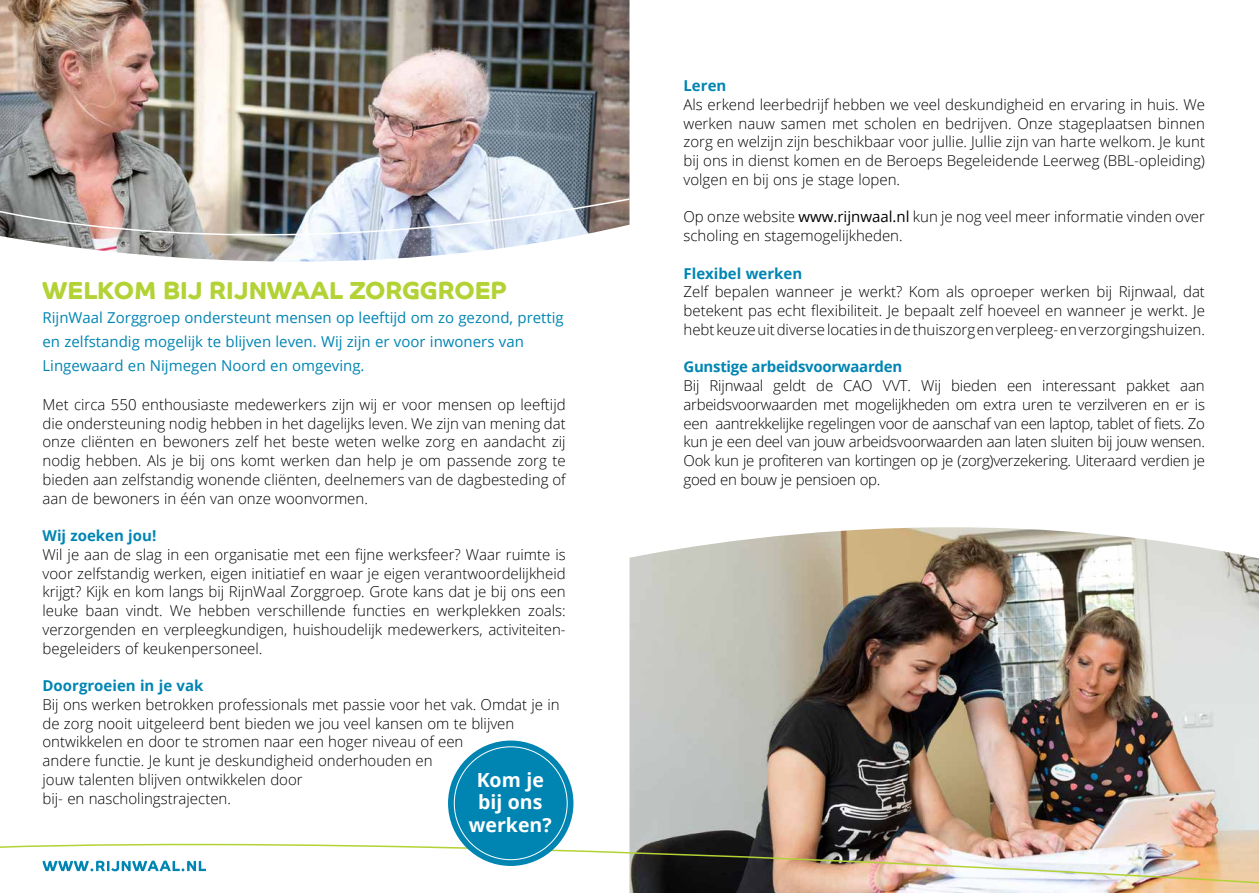
<style>
.page{position:relative;width:1259px;height:893px;background:#fff}
.page>*{position:absolute;margin:0;border:0;box-sizing:border-box;transform-origin:0 0}
.t1{font:700 24.75px "Co Headline";color:#b3d235}
.t2{font:700 19.5px/22.5px "Open Sans";color:#fff;text-align:center}
.t3{font:300 15px/18.8px "Open Sans";color:#000;text-align:justify}
.t4{font:15px/24px "Open Sans";color:#0085b3}
.t5{font:700 15px "Open Sans";color:#0085b3}
.t6{font:700 15px "Open Sans";letter-spacing:-.02em;color:#0085b3}
.s1{font-weight:400}
</style>
<div class="page">
<img style="left:0;top:0;width:629px;height:197px">
<img style="left:629px;top:527px;width:630px;height:253px">
<img style="left:0;top:780px;width:1259px;height:113px">
<div style="left:448px;top:740px;width:125px;height:126px;background:#0085b3;border-radius:50%"></div>
<img style="left:0;top:197px;width:630px;height:65px">
<h1 class="t1" style="left:43px;top:276px;width:466px">WELKOM BIJ RIJNWAAL ZORGGROEP</h1>
<p class="t4" style="left:43px;top:305px;width:523px">RijnWaal Zorggroep ondersteunt mensen op leeftijd om zo gezond, prettig en zelfstandig mogelijk te blijven leven. Wij zijn er voor inwoners van<br>Lingewaard en Nijmegen Noord en omgeving.</p>
<p class="t3" style="left:43px;top:395px;width:525px">Met circa 550 enthousiaste medewerkers zijn wij er voor mensen op leeftijd die ondersteuning nodig hebben in het dagelijks leven. We zijn van mening dat onze cliënten en bewoners zelf het beste weten welke zorg en aandacht zij nodig hebben. Als je bij ons komt werken dan help je om passende zorg te bieden aan zelfstandig wonende cliënten, deelnemers van de dagbesteding of aan de bewoners in één van onze woonvormen.</p>
<p class="t5" style="left:43px;top:525px;width:115px">Wij zoeken jou!</p>
<p class="t3" style="left:43px;top:545px;width:525px">Wil je aan de slag in een organisatie met een fijne werksfeer? Waar ruimte is voor zelfstandig werken, eigen initiatief en waar je eigen verantwoordelijkheid krijgt? Kijk en kom langs bij RijnWaal Zorggroep. Grote kans dat je bij ons een leuke baan vindt. We hebben verschillende functies en werkplekken zoals: verzorgenden en verpleegkundigen, huishoudelijk medewerkers, activiteiten&shy;begeleiders of keukenpersoneel.</p>
<p class="t5" style="left:43px;top:675px;width:162px">Doorgroeien in je vak</p>
<p class="t3" style="left:43px;top:695px;width:519px;text-align:left">Bij ons werken betrokken professionals met passie voor het vak. Omdat je in de zorg nooit uitgeleerd bent bieden we jou veel kansen om te blijven ontwikkelen en door te stromen naar een hoger niveau of een<br>andere functie. Je kunt je deskundigheid onderhouden en<br>jouw talenten blijven ontwikkelen door<br>bij- en nascholingstrajecten.</p>
<h2 class="t2" style="left:469px;top:768px;width:84px">Kom je bij ons werken?</h2>
<p class="t5" style="left:683px;top:75px;width:44px">Leren</p>
<p class="t3" style="left:683px;top:95px;width:523px">Als erkend leerbedrijf hebben we veel deskundigheid en ervaring in huis. We werken nauw samen met scholen en bedrijven. Onze stageplaatsen binnen zorg en welzijn zijn beschikbaar voor jullie. Jullie zijn van harte welkom. Je kunt bij ons in dienst komen en de Beroeps Begeleidende Leerweg (BBL-opleiding) volgen en bij ons je stage lopen.</p>
<p class="t3" style="left:683px;top:207px;width:523px">Op onze website <span class="s1">www.rijnwaal.nl</span> kun je nog veel meer informatie vinden over scholing en stagemogelijkheden.</p>
<p class="t5" style="left:683px;top:262px;width:120px">Flexibel werken</p>
<p class="t3" style="left:683px;top:282px;width:523px">Zelf bepalen wanneer je werkt? Kom als oproeper werken bij Rijnwaal, dat betekent pas echt flexibiliteit. Je bepaalt zelf hoeveel en wanneer je werkt. Je hebt keuze uit diverse locaties in de thuiszorg en verpleeg- en verzorgingshuizen.</p>
<p class="t6" style="left:683px;top:356px;width:220px">Gunstige arbeidsvoorwaarden</p>
<p class="t3" style="left:683px;top:376px;width:523px">Bij Rijnwaal geldt de CAO VVT. Wij bieden een interessant pakket aan arbeidsvoorwaarden met mogelijkheden om extra uren te verzilveren en er is een aantrekkelijke regelingen voor de aanschaf van een laptop, tablet of fiets. Zo kun je een deel van jouw arbeidsvoorwaarden aan laten sluiten bij jouw wensen.<br>Ook kun je profiteren van kortingen op je (zorg)verzekering. Uiteraard verdien je goed en bouw je pensioen op.</p>
</div>
